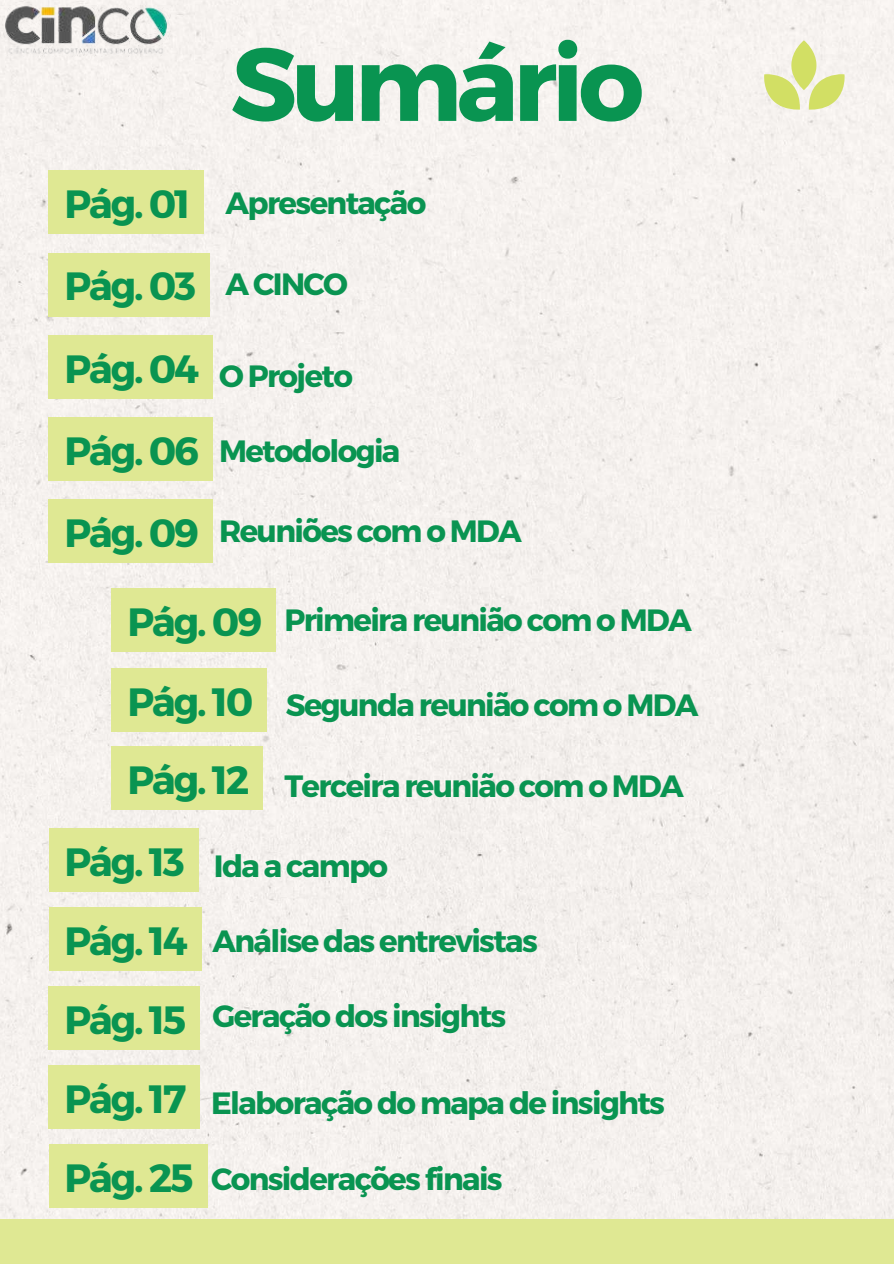
<style>
.page{position:relative;width:894px;height:1264px;background:#fff}
.page>*{position:absolute;margin:0;border:0;box-sizing:border-box;transform-origin:0 0}
.t1{font:700 103.35px "Montserrat";letter-spacing:-.055em;color:#099451}
.t2{font:700 39.45px/82.2px "Montserrat";letter-spacing:-.055em;color:#099451}
.t3{font:700 30.75px "Montserrat";letter-spacing:-.055em;color:#099451}
.s1{font-size:39.45px}
</style>
<div class="page">
<div style="left:0;top:0;width:893px;height:1218px;background:#f5f1ee"></div>
<svg style="left:763px;top:40px;width:82px;height:70px"></svg>
<div style="left:49px;top:171px;width:155px;height:63px;background:#dfe893"></div>
<div style="left:49px;top:253px;width:161px;height:63px;background:#dfe893"></div>
<div style="left:49px;top:335px;width:164px;height:63px;background:#dfe893"></div>
<div style="left:49px;top:417px;width:164px;height:63px;background:#dfe893"></div>
<div style="left:49px;top:499px;width:164px;height:64px;background:#dfe893"></div>
<div style="left:112px;top:588px;width:164px;height:64px;background:#dfe893"></div>
<div style="left:112px;top:668px;width:155px;height:63px;background:#dfe893"></div>
<div style="left:112px;top:746px;width:151px;height:64px;background:#dfe893"></div>
<div style="left:49px;top:828px;width:149px;height:64px;background:#dfe893"></div>
<div style="left:49px;top:907px;width:152px;height:63px;background:#dfe893"></div>
<div style="left:49px;top:986px;width:151px;height:63px;background:#dfe893"></div>
<div style="left:49px;top:1065px;width:151px;height:63px;background:#dfe893"></div>
<div style="left:49px;top:1143px;width:158px;height:64px;background:#dfe893"></div>
<div style="left:0;top:1218px;width:893px;height:45px;background:#dfe893"></div>
<img style="left:0;top:0;width:172px;height:69px">
<h1 class="t1" style="left:230px;top:17px;width:415px">Sumário</h1>
<p class="t2" style="left:64px;top:161px;width:136px">Pág. 01<br>Pág. 03<br>Pág. 04<br>Pág. 06<br>Pág. 09</p>
<p class="t3" style="left:225px;top:183px;width:202px">Apresentação</p>
<p class="t3" style="left:225px;top:264px;width:124px">A CINCO</p>
<p class="t3" style="left:219px;top:356px;width:135px">O Projeto</p>
<p class="t3" style="left:219px;top:431px;width:183px">Metodologia</p>
<p class="t3" style="left:219px;top:511px;width:304px">Reuniões com o MDA</p>
<p class="t3" style="left:127px;top:600px;width:565px"><span class="s1">Pág. 09</span> Primeira reunião com o MDA</p>
<p class="t3" style="left:127px;top:684px;width:572px"><span class="s1">Pág. 10</span> Segunda reunião com o MDA</p>
<p class="t3" style="left:127px;top:766px;width:558px"><span class="s1">Pág. 12</span> Terceira reunião com o MDA</p>
<p class="t3" style="left:64px;top:846px;width:325px"><span class="s1">Pág. 13</span> Ida a campo</p>
<p class="t3" style="left:64px;top:921px;width:475px"><span class="s1">Pág. 14</span> Análise das entrevistas</p>
<p class="t3" style="left:64px;top:995px;width:443px"><span class="s1">Pág. 15</span> Geração dos insights</p>
<p class="t3" style="left:64px;top:1082px;width:602px"><span class="s1">Pág. 17</span> Elaboração do mapa de insights</p>
<p class="t3" style="left:64px;top:1159px;width:439px"><span class="s1">Pág. 25</span> Considerações finais</p>
</div>
